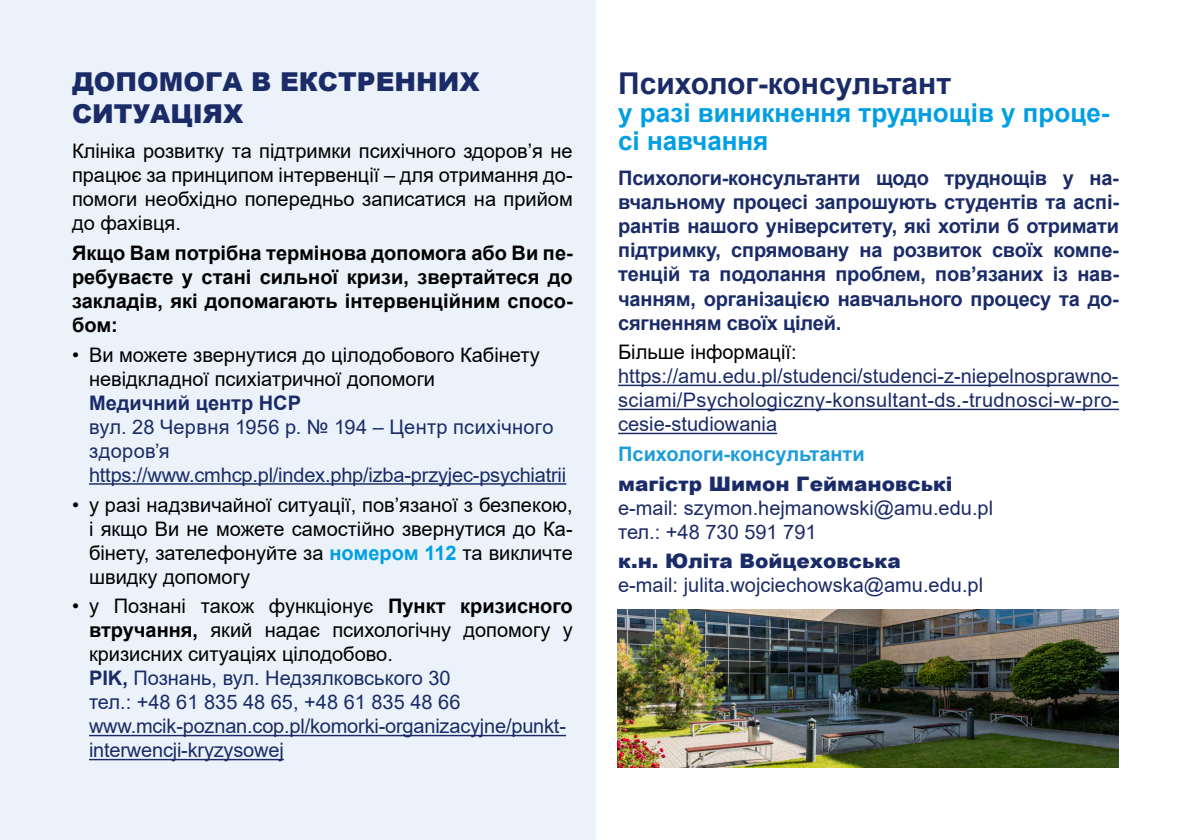
<style>
.page{position:relative;width:1191px;height:840px;background:#fff}
.page>*{position:absolute;margin:0;border:0;box-sizing:border-box;transform-origin:0 0}
.t1{font:700 30px "Arial";color:#1a2b68}
.t2{font:700 26px/28px "Arial";color:#009fe3}
.t3{font:900 26px/32px "Arial";color:#1a2b68}
.t4{font:20px/24px "Arial";color:#1a2b68}
.t5{font:20px/24px "Arial";color:#000;text-align:justify}
.t6{font:700 20px/24px "Arial";letter-spacing:-.01em;color:#1a2b68;text-align:justify}
.t7{font:700 20px/24px "Arial";color:#000;text-align:justify}
.t8{font:900 20px "Arial";color:#1a2b68}
.t9{font:700 20px "Arial";color:#1d9dd8}
.s1{font-weight:700;color:#009fe3}
.s2{color:#000}
.s3{font-weight:700;color:#000}
.s4{font-weight:700}
</style>
<div class="page">
<div style="left:0;top:0;width:595px;height:839px;background:#ecf2fa"></div>
<hr style="left:89px;top:483px;width:477px;height:1px;background:#1a2b68">
<hr style="left:89px;top:734px;width:477px;height:1px;background:#1a2b68">
<hr style="left:89px;top:758px;width:195px;height:1px;background:#1a2b68">
<hr style="left:618px;top:384px;width:501px;height:2px;background:#1a2b68">
<hr style="left:618px;top:408px;width:501px;height:2px;background:#1a2b68">
<hr style="left:618px;top:432px;width:159px;height:2px;background:#1a2b68">
<img style="left:617px;top:609px;width:502px;height:158px">
<h2 class="t3" style="left:72px;top:65px;width:409px">ДОПОМОГА В ЕКСТРЕННИХ<br>СИТУАЦІЯХ</h2>
<p class="t5" style="left:72px;top:139px;width:502px">Клініка розвитку та підтримки психічного здоров’я не працює за принципом інтервенції – для отримання до&shy;помоги необхідно попередньо записатися на прийом до фахівця.</p>
<p class="t7" style="left:72px;top:241px;width:502px">Якщо Вам потрібна термінова допомога або Ви пе&shy;ребуваєте у стані сильної кризи, звертайтеся до закладів, які допомагають інтервенційним спосо&shy;бом:</p>
<p class="t5" style="left:89px;top:342px;width:452px;text-indent:-17px">• Ви можете звернутися до цілодобового Кабінету невідкладної психіатричної допомоги</p>
<p class="t6" style="left:89px;top:391px;width:213px">Медичний центр HCP</p>
<p class="t4" style="left:89px;top:414px;width:479px">вул. 28 Червня 1956 р. № 194 – Центр психічного здоров’я https://www.cmhcp.pl/index.php/izba-przyjec-psychiatrii</p>
<p class="t5" style="left:89px;top:492px;width:485px;text-indent:-17px">• у разі надзвичайної ситуації, пов’язаної з безпекою, і якщо Ви не можете самостійно звернутися до Ка&shy;бінету, зателефонуйте за <span class="s1">номером 112</span> та викличте швидку допомогу</p>
<p class="t4" style="left:89px;top:593px;width:485px;text-indent:-17px"><span class="s2">• у Познані також функціонує</span> <span class="s3">Пункт кризисного втручання,</span> <span class="s2">який надає психологічну допомогу у кризисних ситуаціях цілодобово.<br></span><span class="s4">PIK,</span> Познань, вул. Недзялковського 30<br>тел.: +48 61 835 48 65, +48 61 835 48 66 www.mcik-poznan.cop.pl/komorki-organizacyjne/punkt&shy;interwencji-kryzysowej</p>
<h1 class="t1" style="left:618px;top:64px;width:334px">Психолог-консультант</h1>
<h2 class="t2" style="left:618px;top:100px;width:493px">у разі виникнення труднощів у проце&shy;сі навчання</h2>
<p class="t6" style="left:618px;top:167px;width:502px">Психологи-консультанти щодо труднощів у на&shy;вчальному процесі запрошують студентів та аспі&shy;рантів нашого університету, які хотіли б отримати підтримку, спрямовану на розвиток своїх компе&shy;тенцій та подолання проблем, пов’язаних із нав&shy;чанням, організацією навчального процесу та до&shy;сягненням своїх цілей.</p>
<p class="t5" style="left:618px;top:340px;width:180px">Більше інформації:</p>
<p class="t4" style="left:618px;top:364px;width:502px;text-align:justify">https://amu.edu.pl/studenci/studenci-z-niepelnosprawno&shy;sciami/Psychologiczny-konsultant-ds.-trudnosci-w-pro&shy;cesie-studiowania</p>
<p class="t9" style="left:618px;top:440px;width:248px">Психологи-консультанти</p>
<p class="t8" style="left:618px;top:469px;width:336px">магістр Шимон Геймановські</p>
<p class="t4" style="left:618px;top:495px;width:376px">e-mail: szymon.hejmanowski@amu.edu.pl тел.: +48 730 591 791</p>
<p class="t8" style="left:618px;top:546px;width:284px">к.н. Юліта Войцеховська</p>
<p class="t4" style="left:618px;top:573px;width:366px">e-mail: julita.wojciechowska@amu.edu.pl</p>
</div>
